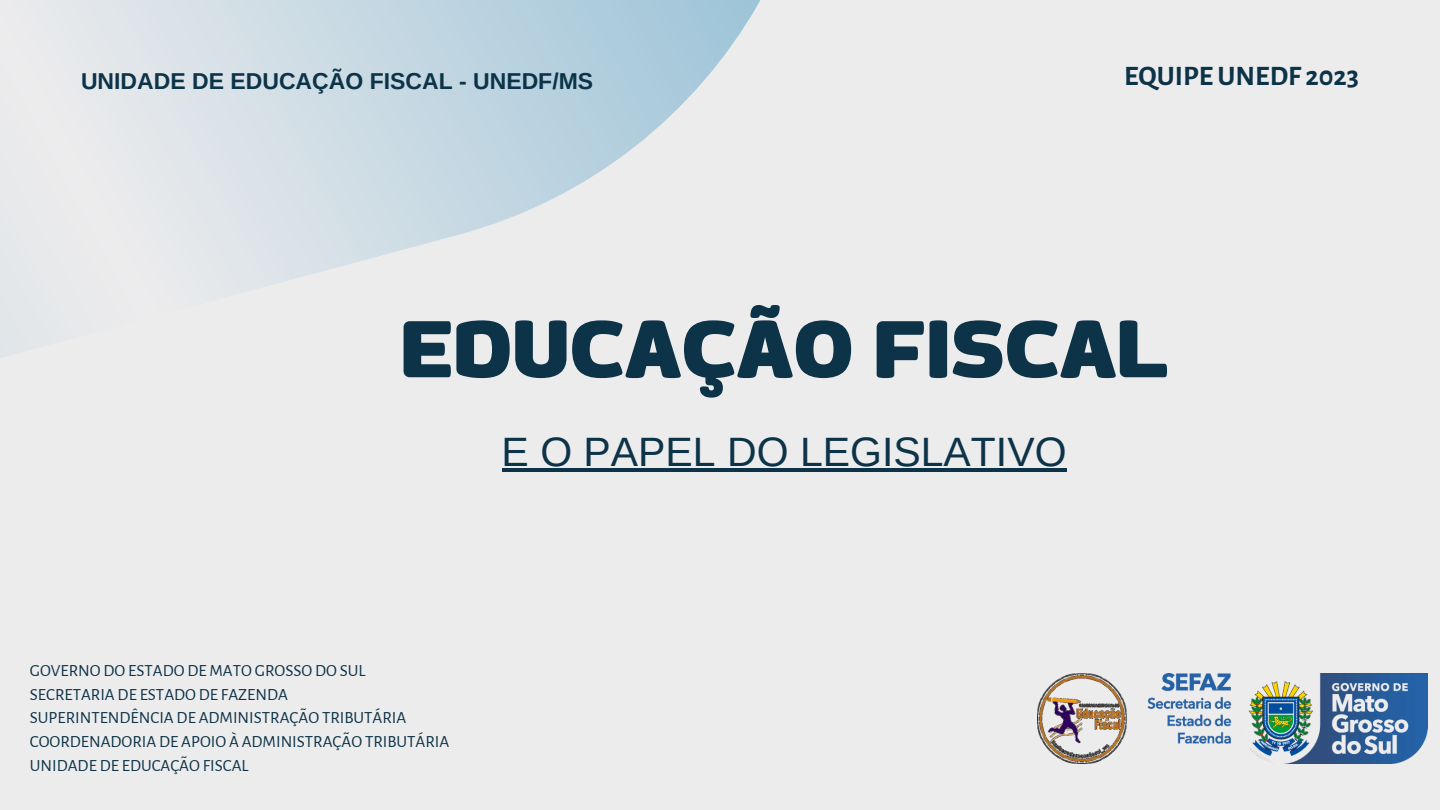
<style>
.page{position:relative;width:1440px;height:810px;background:#edeced}
.page>*{position:absolute;margin:0;border:0;box-sizing:border-box;transform-origin:0 0}
.t1{font:89px "Dumondi Bl";color:#0c3347}
.t2{font:41px "Arimo";color:#0c3347}
.t3{font:700 28.3px "Alegreya Sans";color:#0c3347}
.t4{font:700 23px "Arimo";color:#0c3347}
.t5{font:17.1px "Alegreya Sans";color:#0c3347}
</style>
<div class="page">
<svg style="left:0;top:0;width:761px;height:358px"></svg>
<hr style="left:502px;top:468px;width:565px;height:4px;background:#0c3347">
<img style="left:1037px;top:674px;width:390px;height:90px">
<p class="t4" style="left:81px;top:68px;width:514px">UNIDADE DE EDUCAÇÃO FISCAL - UNEDF/MS</p>
<p class="t3" style="left:1124px;top:63px;width:236px">EQUIPEUNEDF 2023</p>
<p class="t1" style="left:400px;top:294px;width:769px">EDUCAÇÃO FISCAL</p>
<p class="t2" style="left:502px;top:428px;width:566px">E O PAPEL DO LEGISLATIVO</p>
<p class="t5" style="left:30px;top:662px;width:337px">GOVERNO DO ESTADO DE MATO GROSSO DO SUL</p>
<p class="t5" style="left:30px;top:686px;width:260px">SECRETARIA DE ESTADO DE FAZENDA</p>
<p class="t5" style="left:30px;top:710px;width:378px">SUPERINTENDÊNCIA DE ADMINISTRAÇÃO TRIBUTÁRIA</p>
<p class="t5" style="left:30px;top:733px;width:421px">COORDENADORIA DE APOIO À ADMINISTRAÇÃO TRIBUTÁRIA</p>
<p class="t5" style="left:30px;top:757px;width:220px">UNIDADE DE EDUCAÇÃO FISCAL</p>
</div>
